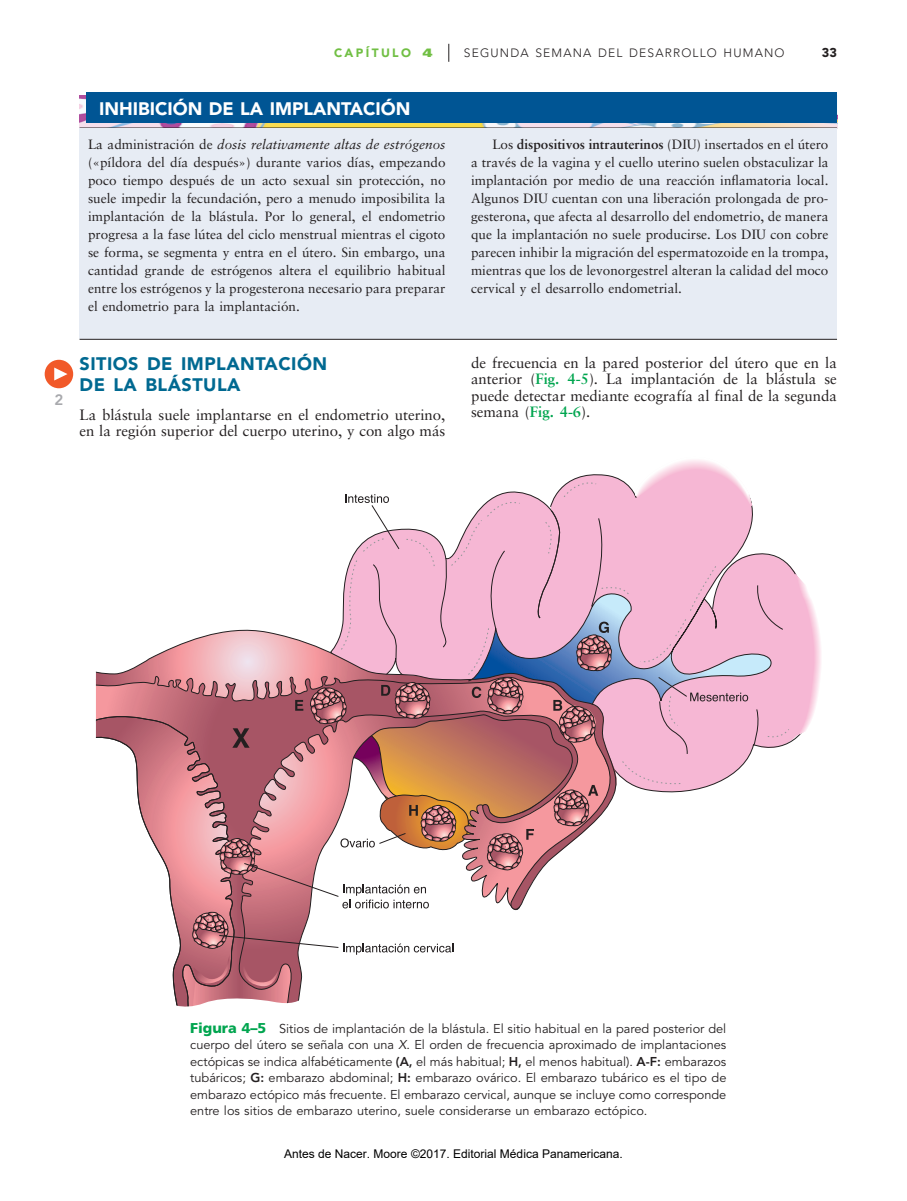
<style>
.page{position:relative;width:907px;height:1201px;background:#fff}
.page>*{position:absolute;margin:0;border:0;box-sizing:border-box;transform-origin:0 0}
.t1{font:900 18px/21px "Avenir";letter-spacing:.025em;color:#006991}
.t2{font:900 18px "Avenir";color:#fff}
.t3{font:15px/16.5px "Sabon";letter-spacing:-.005em;color:#231f20}
.t4{font:800 15px "Avenir";color:#a8a9ad}
.t5{font:13.5px/18px "Sabon";color:#231f20;text-align:justify}
.t6{font:12.75px/16.5px "Avenir";color:#231f20;text-align:justify}
.t7{font:900 12.75px "Avenir";color:#231f20}
.t8{font:12px "Arial";color:#000}
.t9{font:300 12px "Avenir";letter-spacing:.095em;color:#231f20}
.t10{font:900 12px "Avenir";letter-spacing:.195em;color:#71bf44}
.s1{font-family:"Univers";font-stretch:expanded}
.s2{font-style:italic}
.s3{font-weight:700}
.s4{font-weight:700;color:#00a54f}
.s5{font-family:"Frutiger";font-weight:900;font-size:14.25px;color:#00a54f}
.s6{font-weight:800}
</style>
<div class="page">
<svg style="left:448px;top:44px;width:1px;height:18px"></svg>
<img style="left:80px;top:96px;width:756px;height:32px">
<div style="left:86px;top:92px;width:750px;height:31px;background:#005594"></div>
<div style="left:80px;top:128px;width:756px;height:211px;background:#e7ecf4"></div>
<hr style="left:80px;top:339px;width:756px;height:1px;background:#231f20">
<svg style="left:484px;top:479px;width:150px;height:25px"></svg>
<svg style="left:687px;top:508px;width:66px;height:38px"></svg>
<svg style="left:634px;top:460px;width:119px;height:48px"></svg>
<svg style="left:345px;top:494px;width:44px;height:9px"></svg>
<svg style="left:95px;top:546px;width:726px;height:461px"></svg>
<svg style="left:218px;top:504px;width:469px;height:444px"></svg>
<div style="left:45px;top:360px;width:28px;height:28px;background:#f15929;border-radius:50%"></div>
<svg style="left:54px;top:367px;width:13px;height:13px"></svg>
<p class="t4" style="left:54px;top:391px;width:10px">2</p>
<p class="t10" style="left:334px;top:46px;width:100px">CAPÍTULO <span class="s1">4</span></p>
<p class="t9" style="left:464px;top:46px;width:322px">SEGUNDA SEMANA DEL DESARROLLO HUMANO</p>
<p class="t7" style="left:821px;top:45px;width:17px">33</p>
<h1 class="t2" style="left:99px;top:98px;width:313px">INHIBICIÓN DE LA IMPLANTACIÓN</h1>
<p class="t5" style="left:88px;top:136px;width:359px">La administración de <span class="s2">dosis relativamente altas de estrógenos </span>(«píldora del día después») durante varios días, empezando poco tiempo después de un acto sexual sin protección, no suele impedir la fecundación, pero a menudo imposibilita la implantación de la blástula. Por lo general, el endometrio progresa a la fase lútea del ciclo menstrual mientras el cigoto se forma, se segmenta y entra en el útero. Sin embargo, una cantidad grande de estrógenos altera el equilibrio habitual entre los estrógenos y la progesterona necesario para preparar el endometrio para la implantación.</p>
<p class="t5" style="left:471px;top:136px;width:359px;text-indent:21px">Los <span class="s3">dispositivos intrauterinos</span> (DIU) insertados en el útero a través de la vagina y el cuello uterino suelen obstaculizar la implantación por medio de una reacción inflamatoria local.<br>Algunos DIU cuentan con una liberación prolongada de pro&shy;gesterona, que afecta al desarrollo del endometrio, de manera que la implantación no suele producirse. Los DIU con cobre parecen inhibir la migración del espermatozoide en la trompa, mientras que los de levonorgestrel alteran la calidad del moco cervical y el desarrollo endometrial.</p>
<h1 class="t1" style="left:80px;top:353px;width:249px">SITIOS DE IMPLANTACIÓN<br>DE LA BLÁSTULA</h1>
<p class="t3" style="left:80px;top:406px;width:367px">La blástula suele implantarse en el endometrio uterino, en la región superior del cuerpo uterino, y con algo más</p>
<p class="t3" style="left:471px;top:354px;width:367px;text-align:justify">de frecuencia en la pared posterior del útero que en la anterior (<span class="s4">Fig. 4-5</span>). La implantación de la blástula se puede detectar mediante ecografía al final de la segunda semana (<span class="s4">Fig. 4-6</span>).</p>
<p class="t6" style="left:190px;top:1020px;width:537px"><span class="s5">Figura 4–5</span> Sitios de implantación de la blástula. El sitio habitual en la pared posterior del cuerpo del útero se señala con una <span class="s2">X</span>. El orden de frecuencia aproximado de implantaciones ectópicas se indica alfabéticamente <span class="s6">(A,</span> el más habitual; <span class="s6">H,</span> el menos habitual). <span class="s6">A-F:</span> embarazos tubáricos; <span class="s6">G:</span> embarazo abdominal; <span class="s6">H:</span> embarazo ovárico. El embarazo tubárico es el tipo de embarazo ectópico más frecuente. El embarazo cervical, aunque se incluye como corresponde entre los sitios de embarazo uterino, suele considerarse un embarazo ectópico.</p>
<p class="t8" style="left:284px;top:1145px;width:340px">Antes de Nacer. Moore ©2017. Editorial Médica Panamericana.</p>
</div>
